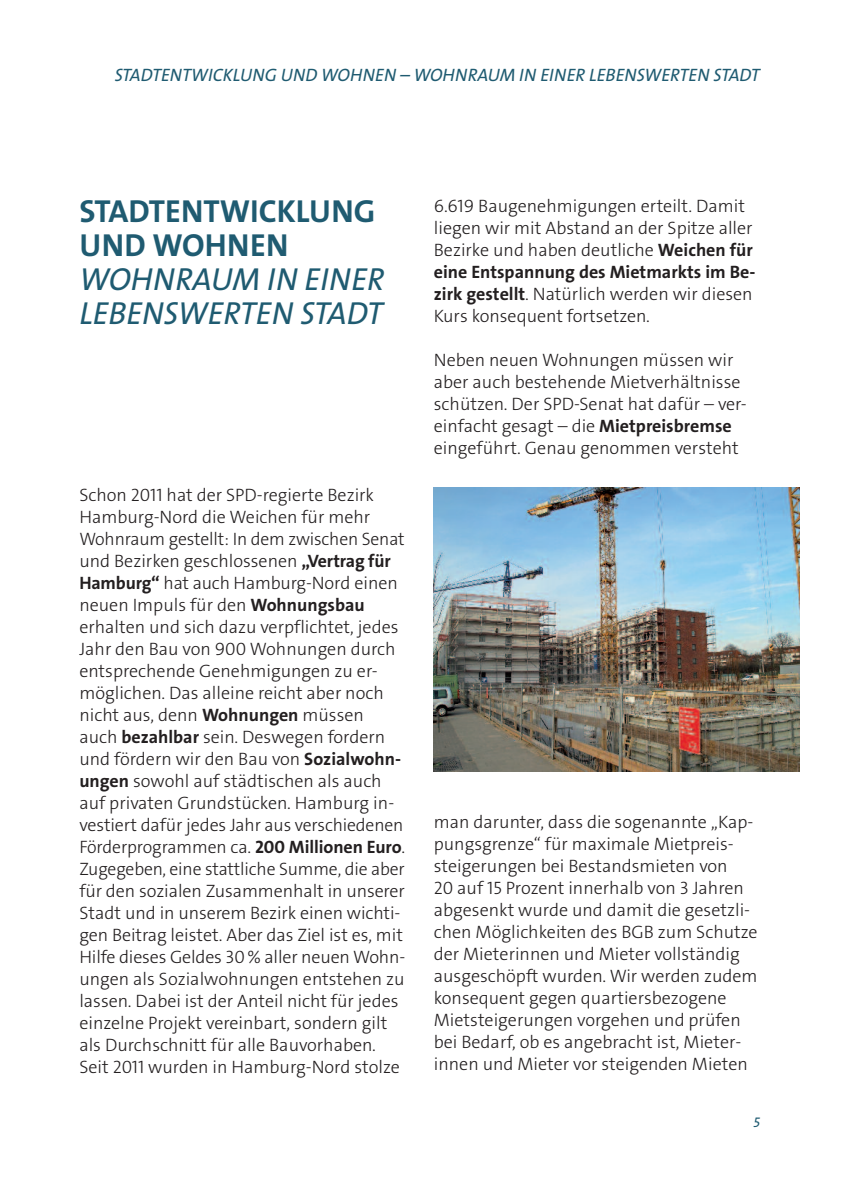
<style>
.page{position:relative;width:845px;height:1202px;background:#fff}
.page>*{position:absolute;margin:0;border:0;box-sizing:border-box;transform-origin:0 0}
.t1{font:italic 32px/34px "SPD The Sans";color:#1f5b71}
.t2{font:700 32px/34px "SPD The Sans";color:#1f5b71}
.t3{font:300 18px/22px "SPD The Sans";color:#231f20}
.t4{font:italic 18px "SPD The Sans";color:#1f5b71}
.t5{font:italic 14px "SPD The Sans";color:#1f5b71}
.s1{font-weight:700}
</style>
<div class="page">
<img style="left:434px;top:488px;width:365px;height:283px">
<p class="t4" style="left:115px;top:68px;width:646px">STADTENTWICKLUNG UND WOHNEN – WOHNRAUM IN EINER LEBENSWERTEN STADT</p>
<h1 class="t2" style="left:79px;top:197px;width:298px">STADTENTWICKLUNG<br>UND WOHNEN</h1>
<h1 class="t1" style="left:79px;top:265px;width:306px">WOHNRAUM IN EINER<br>LEBENSWERTEN STADT</h1>
<p class="t3" style="left:79px;top:486px;width:327px">Schon 2011 hat der SPD-regierte Bezirk Hamburg-Nord die Weichen für mehr Wohnraum gestellt: In dem zwischen Senat und Bezirken geschlossenen <span class="s1">„Vertrag für Hamburg“</span> hat auch Hamburg-Nord einen neuen Impuls für den <span class="s1">Wohnungsbau </span>erhalten und sich dazu verpflichtet, jedes Jahr den Bau von 900 Wohnungen durch entsprechende Genehmigungen zu er&shy;möglichen. Das alleine reicht aber noch nicht aus, denn <span class="s1">Wohnungen</span> müssen auch <span class="s1">bezahlbar</span> sein. Deswegen fordern und fördern wir den Bau von <span class="s1">Sozialwohn&shy;ungen</span> sowohl auf städtischen als auch auf privaten Grundstücken. Hamburg in&shy;vestiert dafür jedes Jahr aus verschiedenen Förderprogrammen ca. <span class="s1">200 Millionen Euro</span>.<br>Zugegeben, eine stattliche Summe, die aber für den sozialen Zusammenhalt in unserer Stadt und in unserem Bezirk einen wichti&shy;gen Beitrag leistet. Aber das Ziel ist es, mit Hilfe dieses Geldes 30% aller neuen Wohn - ungen als Sozialwohnungen entstehen zu lassen. Dabei ist der Anteil nicht für jedes einzelne Projekt vereinbart, sondern gilt als Durchschnitt für alle Bauvorhaben.<br>Seit 2011 wurden in Hamburg-Nord stolze</p>
<p class="t3" style="left:434px;top:196px;width:323px">6.619 Baugenehmigungen erteilt. Damit liegen wir mit Abstand an der Spitze aller Bezirke und haben deutliche <span class="s1">Weichen für eine Entspannung des Mietmarkts im Be&shy;zirk gestellt</span>. Natürlich werden wir diesen Kurs konsequent fortsetzen.</p>
<p class="t3" style="left:434px;top:350px;width:314px">Neben neuen Wohnungen müssen wir aber auch bestehende Mietverhältnisse schützen. Der SPD-Senat hat dafür – ver&shy;einfacht gesagt – die <span class="s1">Mietpreisbremse </span>eingeführt. Genau genommen versteht</p>
<p class="t3" style="left:434px;top:812px;width:325px">man darunter, dass die sogenannte „Kap&shy;pungsgrenze“ für maximale Mietpreis&shy;steigerungen bei Bestandsmieten von<br>20 auf 15 Prozent innerhalb von 3 Jahren abgesenkt wurde und damit die gesetzli&shy;chen Möglichkeiten des BGB zum Schutze der Mieterinnen und Mieter vollständig ausgeschöpft wurden. Wir werden zudem konsequent gegen quartiersbezogene Mietsteigerungen vorgehen und prüfen bei Bedarf, ob es angebracht ist, Mieter&shy;innen und Mieter vor steigenden Mieten</p>
<p class="t5" style="left:753px;top:1117px;width:8px">5</p>
</div>
